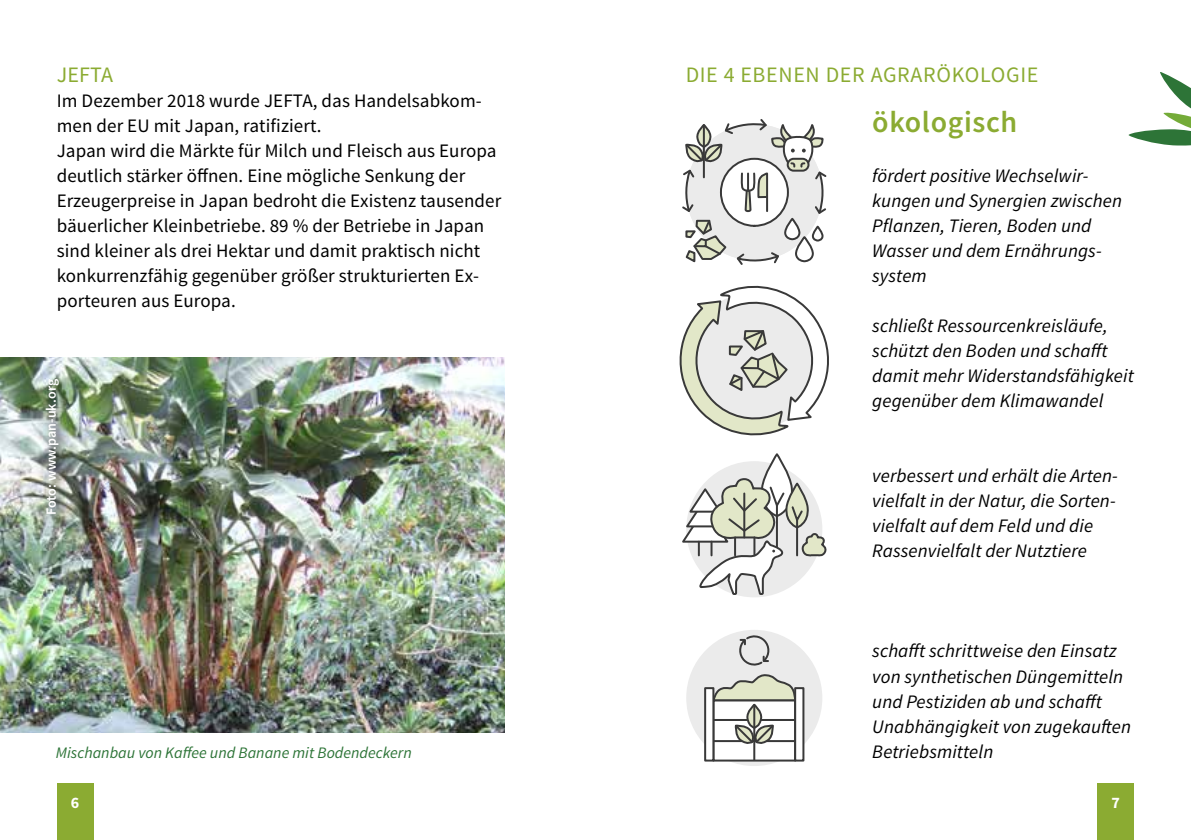
<style>
.page{position:relative;width:1191px;height:840px;background:#fff}
.page>*{position:absolute;margin:0;border:0;box-sizing:border-box;transform-origin:0 0}
.t1{font:600 30px "Source Sans Pro";letter-spacing:.02em;color:#8bab32}
.t2{font:22px "Source Sans Pro";letter-spacing:.03em;color:#8bab32}
.t3{font:italic 19px/25px "Source Sans Pro";letter-spacing:.005em;color:#000}
.t4{font:19px/25px "Source Sans Pro";letter-spacing:.005em;color:#000}
.t5{font:italic 16px "Source Sans Pro";color:#2d7437}
.t6{font:700 16px "Source Sans Pro";color:#fff}
.t7{font:600 14px "Source Sans Pro";letter-spacing:.005em;color:#fff}
</style>
<div class="page">
<div style="left:1097px;top:782px;width:37px;height:57px;background:#8bab32"></div>
<div style="left:57px;top:783px;width:37px;height:56px;background:#8bab32"></div>
<svg style="left:682px;top:119px;width:145px;height:146px"></svg>
<svg style="left:679px;top:285px;width:150px;height:151px"></svg>
<svg style="left:682px;top:454px;width:145px;height:141px"></svg>
<div style="left:686px;top:629px;width:136px;height:136px;background:#ebebeb;border-radius:50%"></div>
<div style="left:713px;top:700px;width:82px;height:60px;background:#fff"></div>
<div style="left:712px;top:699px;width:84px;height:62px;border:2px solid #393939"></div>
<div style="left:705px;top:687px;width:8px;height:73px;background:#fff"></div>
<div style="left:704px;top:686px;width:10px;height:75px;border:2px solid #393939"></div>
<div style="left:795px;top:687px;width:8px;height:73px;background:#fff"></div>
<div style="left:794px;top:686px;width:10px;height:75px;border:2px solid #393939"></div>
<svg style="left:711px;top:674px;width:87px;height:73px"></svg>
<hr style="left:753px;top:704px;width:2px;height:55px;background:#393939">
<svg style="left:739px;top:635px;width:31px;height:30px"></svg>
<img style="left:0;top:357px;width:505px;height:375px">
<img style="left:41px;top:373px;width:30px;height:154px">
<svg style="left:1128px;top:72px;width:63px;height:74px"></svg>
<p class="t2" style="left:57px;top:61px;width:58px">JEFTA</p>
<p class="t4" style="left:57px;top:88px;width:446px">Im Dezember 2018 wurde JEFTA, das Handelsabkom&shy;men der EU mit Japan, ratifiziert.<br>Japan wird die Märkte für Milch und Fleisch aus Europa deutlich stärker öffnen. Eine mögliche Senkung der Erzeugerpreise in Japan bedroht die Existenz tausender bäuerlicher Kleinbetriebe. 89 % der Betriebe in Japan sind kleiner als drei Hektar und damit praktisch nicht konkurrenzfähig gegenüber größer strukturierten Ex&shy;porteuren aus Europa.</p>
<p class="t7" style="left:42px;top:515px;width:138px;rotate:-90deg">Foto: www.pan-uk.org</p>
<p class="t5" style="left:56px;top:742px;width:357px">Mischanbau von Kaffee und Banane mit Bodendeckern</p>
<p class="t2" style="left:685px;top:61px;width:354px">DIE 4 EBENEN DER AGRARÖKOLOGIE</p>
<h1 class="t1" style="left:872px;top:103px;width:146px">ökologisch</h1>
<p class="t3" style="left:872px;top:163px;width:251px">fördert positive Wechselwir&shy;kungen und Synergien zwischen<br>Pflanzen, Tieren, Boden und<br>Wasser und dem Ernährungs&shy;system</p>
<p class="t3" style="left:872px;top:313px;width:263px">schließt Ressourcenkreisläufe, schützt den Boden und schafft damit mehr Widerstandsfähigkeit gegenüber dem Klimawandel</p>
<p class="t3" style="left:872px;top:463px;width:247px">verbessert und erhält die Arten&shy;vielfalt in der Natur, die Sorten&shy;vielfalt auf dem Feld und die<br>Rassenvielfalt der Nutztiere</p>
<p class="t3" style="left:872px;top:638px;width:260px">schafft schrittweise den Einsatz von synthetischen Düngemitteln und Pestiziden ab und schafft<br>Unabhängigkeit von zugekauften<br>Betriebsmitteln</p>
<p class="t6" style="left:71px;top:791px;width:10px">6</p>
<p class="t6" style="left:1111px;top:791px;width:10px">7</p>
</div>
